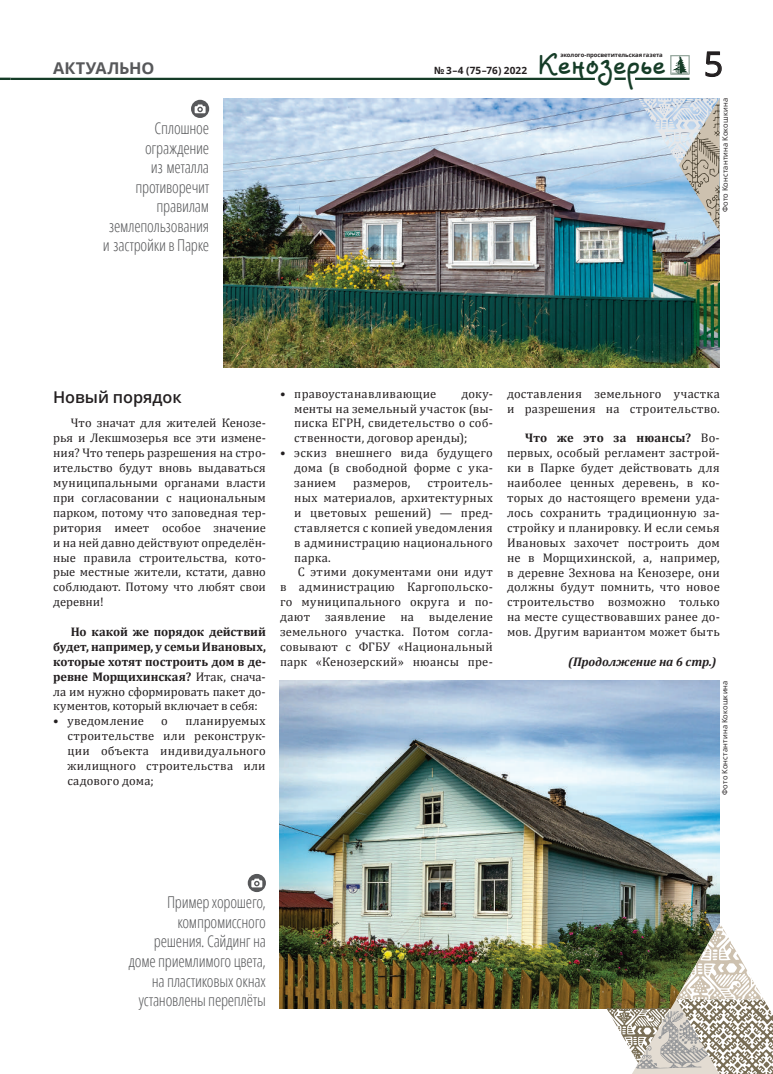
<style>
.page{position:relative;width:773px;height:1074px;background:#fff}
.page>*{position:absolute;margin:0;border:0;box-sizing:border-box;transform-origin:0 0}
.t1{font:700 23.12px "Veles";letter-spacing:-.02em;color:#153c27}
.t2{font:300 condensed 16.25px/19.5px "Open Sans";letter-spacing:-.015em;color:#57585a;text-align:right}
.t3{font:600 16.25px "Open Sans";letter-spacing:-.005em;color:#231f20}
.t4{font:700 16.25px "Open Sans";letter-spacing:-.005em;color:#57585a}
.t5{font:12.5px/14.9px "Cambria";letter-spacing:.015em;color:#231f20;text-align:justify}
.t6{font:700 12.5px/14.9px "Cambria";letter-spacing:-.005em;color:#231f20;text-align:justify}
.t7{font:italic 700 12.5px "Cambria";letter-spacing:-.01em;color:#231f20}
.t8{font:700 10px "Open Sans";letter-spacing:.01em;color:#231f20}
.t9{font:7.5px "Open Sans";letter-spacing:.02em;color:#231f20}
.t10{font:700 5.88px "Open Sans";letter-spacing:-.01em;color:#231f20}
.s1{font-family:"Open Sans";font-weight:400;font-size:33.75px;color:#231f20}
.s2{font-weight:400}
.s3{font-weight:700}
</style>
<div class="page">
<hr style="left:635px;top:78px;width:54px;height:2px;background:#153c27">
<svg style="left:705px;top:51px;width:17px;height:26px"></svg>
<svg style="left:670px;top:55px;width:19px;height:19px"></svg>
<svg style="left:0;top:78px;width:11px;height:2px"></svg>
<hr style="left:11px;top:78px;width:583px;height:2px;background:#153c27">
<svg style="left:614px;top:78px;width:11px;height:2px"></svg>
<svg style="left:191px;top:100px;width:18px;height:18px"></svg>
<img style="left:223px;top:98px;width:496px;height:270px">
<svg style="left:638px;top:98px;width:81px;height:134px;background:#b7c6d1"></svg>
<img style="left:280px;top:680px;width:439px;height:328px">
<svg style="left:248px;top:874px;width:18px;height:18px"></svg>
<svg style="left:606px;top:923px;width:166px;height:151px"></svg>
<h2 class="t4" style="left:53px;top:57px;width:103px">АКТУАЛЬНО</h2>
<h2 class="t2" style="left:103px;top:118px;width:108px">Сплошное ограждение<br>из металла противоречит правилам землепользования и застройки в Парке</h2>
<p class="t8" style="left:434px;top:64px;width:95px">№ 3–4 (75–76) 2022</p>
<h1 class="t1" style="left:539px;top:52px;width:186px">Кенозерье <span class="s1">5</span></h1>
<p class="t10" style="left:560px;top:51px;width:104px">эколого-просветительская газета</p>
<p class="t9" style="left:719px;top:212px;width:116px;rotate:-90deg">Фото Константина Кокошкина</p>
<h2 class="t3" style="left:53px;top:386px;width:130px">Новый порядок</h2>
<p class="t5" style="left:53px;top:416px;width:214px;text-indent:18px">Что значат для жителей Кенозе&shy;рья и Лекшмозерья все эти измене&shy;ния? Что теперь разрешения на стро&shy;ительство будут вновь выдаваться муниципальными органами власти при согласовании с национальным парком, потому что заповедная тер&shy;ритория имеет особое значение и на ней давно действуют определён&shy;ные правила строительства, кото&shy;рые местные жители, кстати, давно соблюдают. Потому что любят свои деревни!</p>
<p class="t6" style="left:53px;top:624px;width:214px;text-indent:18px">Но какой же порядок действий будет, например, у семьи Ивановых, которые хотят построить дом в де&shy;ревне Морщихинская? <span class="s2">Итак, снача&shy;ла им нужно сформировать пакет до&shy;кументов, который включает в себя:</span></p>
<p class="t5" style="left:53px;top:713px;width:92px">• уведомление</p>
<p class="t5" style="left:161px;top:713px;width:8px">о</p>
<p class="t5" style="left:67px;top:713px;width:200px;text-indent:118px">планируемых строительстве или реконструк&shy;ции объекта индивидуального жилищного строительства или садового дома;</p>
<p class="t5" style="left:294px;top:386px;width:200px;text-indent:167px">доку&shy;менты на земельный участок (вы&shy;писка ЕГРН, свидетельство о соб&shy;ственности, договор аренды);</p>
<p class="t5" style="left:294px;top:445px;width:200px;text-indent:-14px">• эскиз внешнего вида будущего дома (в свободной форме с ука&shy;занием</p>
<p class="t5" style="left:280px;top:386px;width:158px">• правоустанавливающие</p>
<p class="t5" style="left:353px;top:475px;width:59px">размеров,</p>
<p class="t5" style="left:427px;top:475px;width:67px">строитель-</p>
<p class="t5" style="left:294px;top:490px;width:200px">ных материалов, архитектурных</p>
<p class="t5" style="left:294px;top:505px;width:200px">и цветовых решений) — пред-</p>
<p class="t5" style="left:294px;top:520px;width:200px">ставляется с копией уведомления</p>
<p class="t5" style="left:294px;top:535px;width:200px">в администрацию национального</p>
<p class="t5" style="left:294px;top:550px;width:38px">парка.</p>
<p class="t5" style="left:298px;top:564px;width:196px">С этими документами они идут</p>
<p class="t5" style="left:280px;top:579px;width:214px">в администрацию Каргопольско-</p>
<p class="t5" style="left:280px;top:594px;width:214px">го муниципального округа и по-</p>
<p class="t5" style="left:280px;top:609px;width:214px">дают заявление на выделение</p>
<p class="t5" style="left:280px;top:624px;width:214px">земельного участка. Потом согла-</p>
<p class="t5" style="left:280px;top:639px;width:214px">совывают с ФГБУ «Национальный</p>
<p class="t5" style="left:280px;top:654px;width:214px">парк «Кенозерский» нюансы пре-</p>
<p class="t5" style="left:507px;top:386px;width:214px">доставления земельного участка и разрешения на строительство.</p>
<p class="t5" style="left:507px;top:431px;width:214px;text-indent:18px"><span class="s3">Что же это за нюансы?</span> Во&shy;первых, особый регламент застрой&shy;ки в Парке будет действовать для наиболее ценных деревень, в ко&shy;торых до настоящего времени уда&shy;лось сохранить традиционную за&shy;стройку и планировку. И если семья Ивановых захочет построить дом не в Морщихинской, а, например, в деревне Зехнова на Кенозере, они должны будут помнить, что новое строительство возможно только на месте существовавших ранее до&shy;мов. Другим вариантом может быть</p>
<p class="t7" style="left:568px;top:652px;width:150px">(Продолжение на 6 стр.)</p>
<p class="t9" style="left:719px;top:794px;width:116px;rotate:-90deg">Фото Константина Кокошкина</p>
<h2 class="t2" style="left:129px;top:892px;width:138px">Пример хорошего, компромиссного решения. Сайдинг на доме приемлимого цвета, на пластиковых окнах установлены переплёты</h2>
</div>
